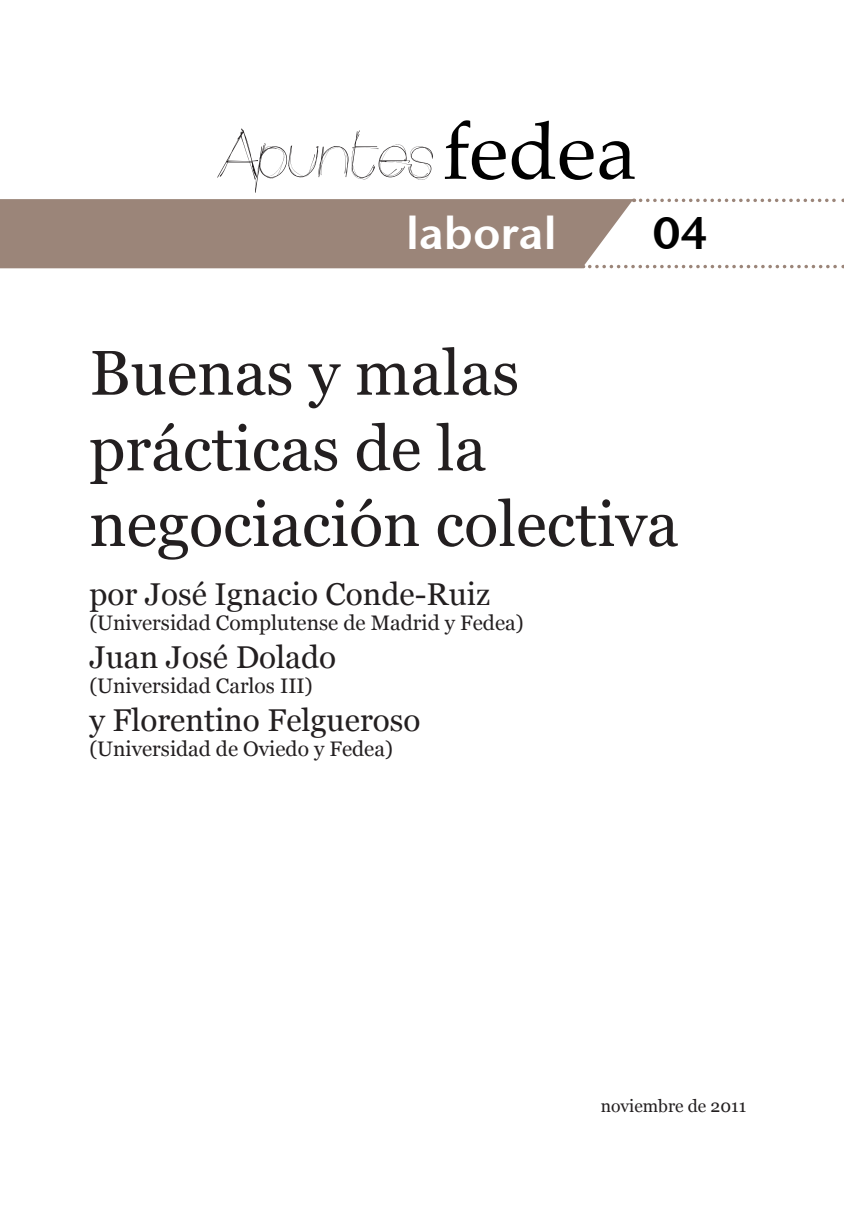
<style>
.page{position:relative;width:844px;height:1216px;background:#fff}
.page>*{position:absolute;margin:0;border:0;box-sizing:border-box;transform-origin:0 0}
.t1{font:63px "Georgia";color:#231f20}
.t2{font:45.5px "Stone Sans Sem ITCTT Semi";color:#fff}
.t3{font:45.5px "Stone Sans Sem ITCTT Semi";color:#000}
.t4{font:31.5px "Georgia";color:#231f20}
.t5{font:21px "Georgia";color:#231f20}
.t6{font:17.5px "Georgia";color:#231f20}
</style>
<div class="page">
<svg style="left:445px;top:120px;width:60px;height:60px"></svg>
<svg style="left:511px;top:121px;width:82px;height:59px"></svg>
<svg style="left:599px;top:141px;width:35px;height:39px"></svg>
<svg style="left:217px;top:128px;width:216px;height:65px"></svg>
<div style="left:0;top:199px;width:633px;height:69px;background:#9b8579"></div>
<svg style="left:640px;top:198px;width:203px;height:4px"></svg>
<svg style="left:589px;top:265px;width:254px;height:3px"></svg>
<p class="t2" style="left:406px;top:195px;width:152px">laboral</p>
<p class="t3" style="left:652px;top:195px;width:57px">04</p>
<p class="t1" style="left:89px;top:335px;width:431px">Buenas y malas</p>
<p class="t1" style="left:89px;top:410px;width:398px">prácticas de la</p>
<p class="t1" style="left:89px;top:486px;width:590px">negociación colectiva</p>
<p class="t4" style="left:89px;top:574px;width:402px">por José Ignacio Conde-Ruiz</p>
<p class="t5" style="left:89px;top:609px;width:435px">(Universidad Complutense de Madrid y Fedea)</p>
<p class="t4" style="left:89px;top:637px;width:248px">Juan José Dolado</p>
<p class="t5" style="left:89px;top:672px;width:225px">(Universidad Carlos III)</p>
<p class="t4" style="left:89px;top:700px;width:332px">y Florentino Felgueroso</p>
<p class="t5" style="left:89px;top:735px;width:305px">(Universidad de Oviedo y Fedea)</p>
<p class="t6" style="left:600px;top:1094px;width:147px">noviembre de 2011</p>
</div>
